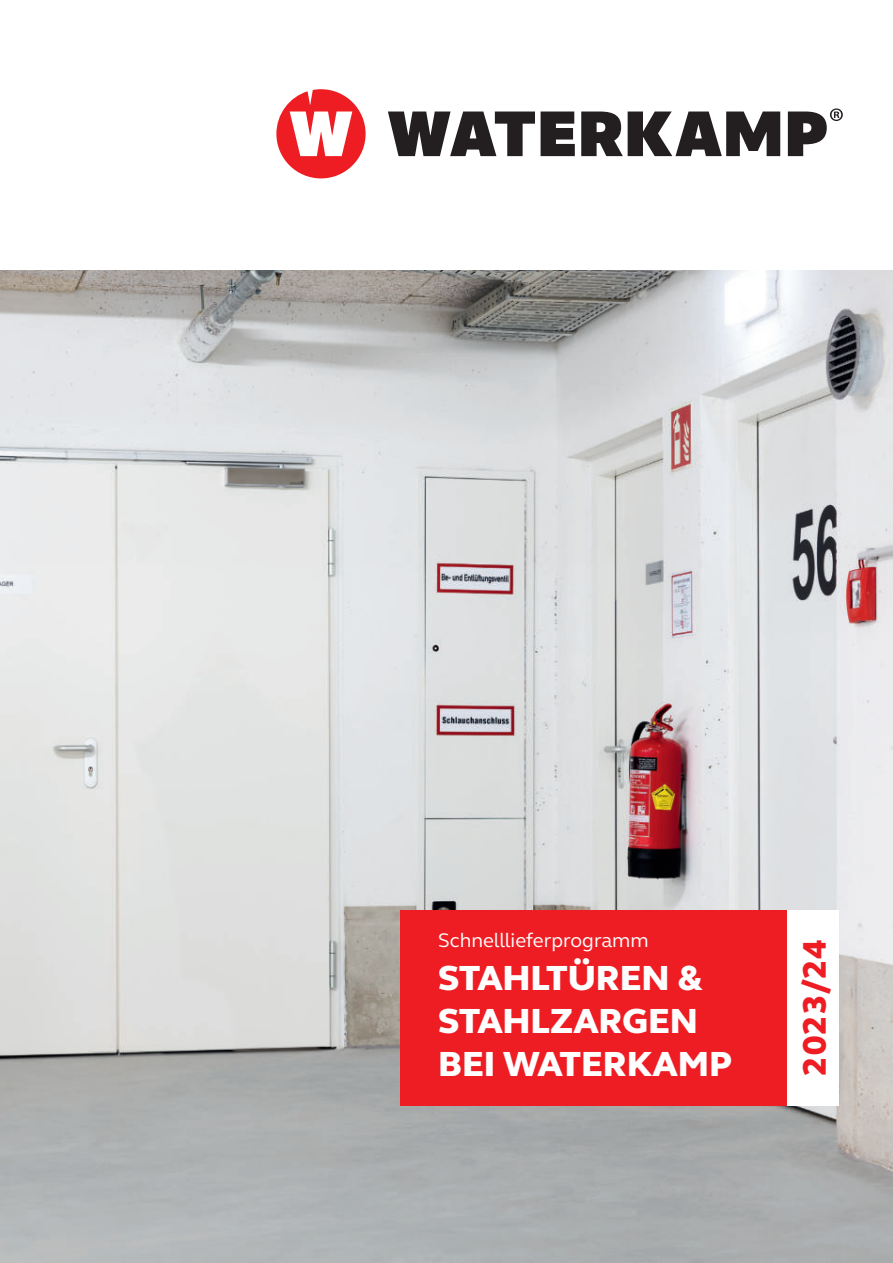
<style>
.page{position:relative;width:893px;height:1263px;background:#fff}
.page>*{position:absolute;margin:0;border:0;box-sizing:border-box;transform-origin:0 0}
.t1{font:800 35.7px/42.9px "FS Elliot";color:#fff}
.t2{font:800 33.45px "FS Elliot";letter-spacing:.04em;color:#ee1d23}
.t3{font:20.1px "FS Elliot";color:#fff}
</style>
<div class="page">
<svg style="left:388px;top:112px;width:147px;height:44px"></svg>
<svg style="left:541px;top:112px;width:34px;height:44px"></svg>
<svg style="left:581px;top:112px;width:199px;height:44px"></svg>
<svg style="left:788px;top:108px;width:55px;height:48px"></svg>
<svg style="left:276px;top:89px;width:90px;height:89px"></svg>
<img style="left:0;top:270px;width:893px;height:993px">
<div style="left:401px;top:910px;width:438px;height:195px;background:#ee1d23"></div>
<div style="left:788px;top:910px;width:51px;height:195px;background:#fff"></div>
<p class="t3" style="left:438px;top:930px;width:212px">Schnelllieferprogramm</p>
<p class="t1" style="left:438px;top:957px;width:295px">STAHLTÜREN &amp;<br>STAHLZARGEN<br>BEI WATERKAMP</p>
<p class="t2" style="left:796px;top:1076px;width:138px;rotate:-90deg">2023/24</p>
</div>
